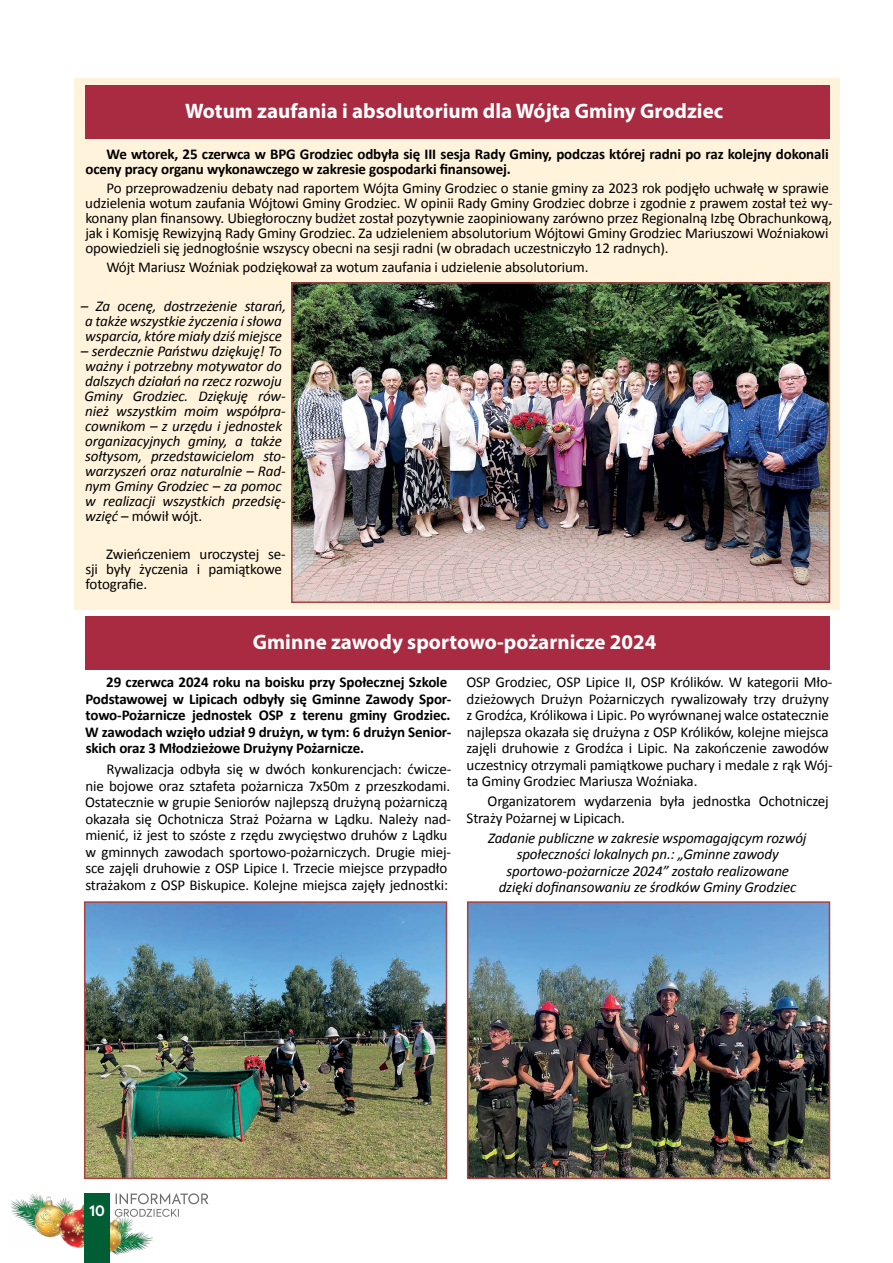
<style>
.page{position:relative;width:893px;height:1263px;background:#fff}
.page>*{position:absolute;margin:0;border:0;box-sizing:border-box;transform-origin:0 0}
.t1{font:700 21px "Myriad Pro";color:#fff}
.t2{font:15px/16.5px "Calibri";letter-spacing:-.01em;color:#000}
.t3{font:italic 15px/15px "Calibri";letter-spacing:-.01em;color:#000}
.t4{font:700 15px/16.5px "Calibri";letter-spacing:-.01em;color:#000}
.t5{font:600 14.25px "Axiforma";color:#fff}
.s1{font-style:normal}
</style>
<div class="page">
<div style="left:74px;top:79px;width:766px;height:531px;background:#fff3db"></div>
<div style="left:85px;top:86px;width:744px;height:53px;background:#a82b41"></div>
<div style="left:85px;top:617px;width:744px;height:53px;background:#a82b41"></div>
<img style="left:11px;top:1193px;width:74px;height:55px">
<img style="left:110px;top:1212px;width:42px;height:43px">
<div style="left:85px;top:1193px;width:25px;height:70px;background:#005d34"></div>
<img style="left:294px;top:285px;width:533px;height:315px">
<div style="left:291px;top:282px;width:539px;height:321px;border:2px solid #a4433f"></div>
<img style="left:470px;top:904px;width:357px;height:272px">
<div style="left:467px;top:901px;width:363px;height:278px;border:2px solid #a4433f"></div>
<img style="left:87px;top:904px;width:357px;height:272px">
<div style="left:84px;top:901px;width:363px;height:278px;border:2px solid #a4433f"></div>
<svg style="left:115px;top:1193px;width:93px;height:24px"></svg>
<h1 class="t1" style="left:185px;top:97px;width:540px">Wotum zaufania i absolutorium dla Wójta Gminy Grodziec</h1>
<p class="t4" style="left:85px;top:145px;width:745px;line-height:15px;text-indent:21px">We wtorek, 25 czerwca w BPG Grodziec odbyła się III sesja Rady Gminy, podczas której radni po raz kolejny dokonali oceny pracy organu wykonawczego w zakresie gospodarki finansowej.</p>
<p class="t2" style="left:85px;top:180px;width:749px;line-height:15px;text-indent:21px">Po przeprowadzeniu debaty nad raportem Wójta Gminy Grodziec o stanie gminy za 2023 rok podjęło uchwałę w sprawie udzielenia wotum zaufania Wójtowi Gminy Grodziec. W opinii Rady Gminy Grodziec dobrze i zgodnie z prawem został też wy&shy;konany plan finansowy. Ubiegłoroczny budżet został pozytywnie zaopiniowany zarówno przez Regionalną Izbę Obrachunkową, jak i Komisję Rewizyjną Rady Gminy Grodziec. Za udzieleniem absolutorium Wójtowi Gminy Grodziec Mariuszowi Woźniakowi opowiedzieli się jednogłośnie wszyscy obecni na sesji radni (w obradach uczestniczyło 12 radnych).</p>
<p class="t2" style="left:106px;top:258px;width:484px">Wójt Mariusz Woźniak podziękował za wotum zaufania i udzielenie absolutorium.</p>
<p class="t3" style="left:81px;top:297px;width:207px">– Za ocenę, dostrzeżenie starań, a także wszystkie życzenia i słowa wsparcia, które miały dziś miejsce</p>
<p class="t3" style="left:81px;top:342px;width:206px">– serdecznie Państwu dziękuję! To ważny i potrzebny motywator do dalszych działań na rzecz rozwoju<br>Gminy Grodziec. Dziękuję rów&shy;nież wszystkim moim współpra&shy;cownikom – z urzędu i jednostek organizacyjnych gminy, a także sołtysom, przedstawicielom sto&shy;warzyszeń oraz naturalnie – Rad&shy;nym Gminy Grodziec – za pomoc w realizacji wszystkich przedsię&shy;wzięć <span class="s1">– mówił wójt.</span></p>
<p class="t2" style="left:85px;top:546px;width:202px;line-height:15px;text-indent:21px">Zwieńczeniem uroczystej se&shy;sji były życzenia i pamiątkowe fotografie.</p>
<h1 class="t1" style="left:253px;top:628px;width:405px">Gminne zawody sportowo-pożarnicze 2024</h1>
<p class="t4" style="left:85px;top:673px;width:368px;text-indent:21px">29 czerwca 2024 roku na boisku przy Społecznej Szkole Podstawowej w Lipicach odbyły się Gminne Zawody Spor&shy;towo-Pożarnicze jednostek OSP z terenu gminy Grodziec.<br>W zawodach wzięło udział 9 drużyn, w tym: 6 drużyn Senior&shy;skich oraz 3 Młodzieżowe Drużyny Pożarnicze.</p>
<p class="t2" style="left:85px;top:760px;width:368px;text-indent:22px">Rywalizacja odbyła się w dwóch konkurencjach: ćwicze&shy;nie bojowe oraz sztafeta pożarnicza 7x50m z przeszkodami.<br>Ostatecznie w grupie Seniorów najlepszą drużyną pożarniczą okazała się Ochotnicza Straż Pożarna w Lądku. Należy nad&shy;mienić, iż jest to szóste z rzędu zwycięstwo druhów z Lądku w gminnych zawodach sportowo-pożarniczych. Drugie miej&shy;sce zajęli druhowie z OSP Lipice I. Trzecie miejsce przypadło strażakom z OSP Biskupice. Kolejne miejsca zajęły jednostki:</p>
<p class="t2" style="left:466px;top:673px;width:368px">OSP Grodziec, OSP Lipice II, OSP Królików. W kategorii Mło&shy;dzieżowych Drużyn Pożarniczych rywalizowały trzy drużyny z Grodźca, Królikowa i Lipic. Po wyrównanej walce ostatecznie najlepsza okazała się drużyna z OSP Królików, kolejne miejsca zajęli druhowie z Grodźca i Lipic. Na zakończenie zawodów uczestnicy otrzymali pamiątkowe puchary i medale z rąk Wój&shy;ta Gminy Grodziec Mariusza Woźniaka.</p>
<p class="t2" style="left:467px;top:792px;width:364px;text-indent:21px">Organizatorem wydarzenia była jednostka Ochotniczej<br>Straży Pożarnej w Lipicach.</p>
<p class="t3" style="left:488px;top:829px;width:320px;line-height:16.5px;text-align:center">Zadanie publiczne w zakresie wspomagającym rozwój społeczności lokalnych pn.: „Gminne zawody sportowo-pożarnicze 2024” zostało realizowane dzięki dofinansowaniu ze środków Gminy Grodziec</p>
<p class="t5" style="left:89px;top:1201px;width:17px">10</p>
</div>
